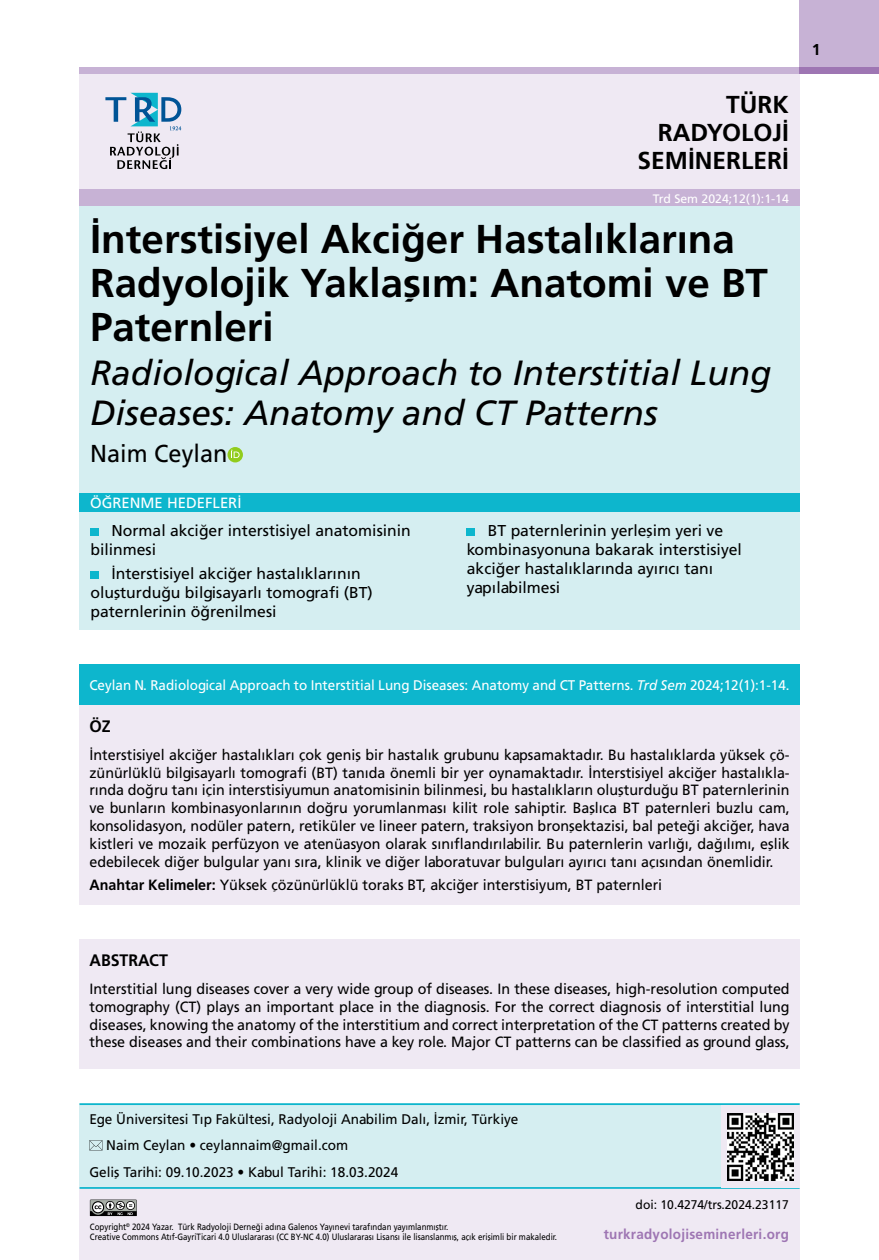
<style>
.page{position:relative;width:879px;height:1260px;background:#fff}
.page>*{position:absolute;margin:0;border:0;box-sizing:border-box;transform-origin:0 0}
._1__BASLIK{font:40.25px/43.8px "Frutiger Bold Tr";color:#000}
._2__BASLIK{font:35px/40.2px "Frutiger Italic Tr";color:#000}
.t1{font:24.5px/28px "Frutiger Bold Tr";color:#000;text-align:right}
.YAZARLAR{font:24.5px "Frutiger Normal Tr";color:#000;scale:.96 1}
.ÖZET_LİLA_BASLIK{font:16.62px "Frutiger Bold Tr";color:#000;scale:.96 1}
.HEDEFLER{font:15.75px/18.9px "Frutiger Normal Tr";color:#000}
.t2{font:15.75px "Frutiger Bold Tr";color:#000}
.ÖZET-LİLA{font:14.88px/17.8px "Frutiger Normal Tr";color:#000;text-align:justify;scale:.96 1}
.OGRENME{font:14.88px "Frutiger Normal Tr";color:#fff}
.CITE_AS{font:14px "Frutiger Normal Tr";color:#fff;scale:.96 1}
.SORUMLU_YAZAR{font:14px "Frutiger Normal Tr";color:#000}
.KURUMLAR{font:14px "Frutiger Normal Tr";color:#000}
.t3{font:14px "Frutiger Bold Tr";letter-spacing:.02em;color:#9e76b3;scale:.96 1}
.DOİ{font:12.6px "Frutiger Normal Tr";color:#000;scale:.96 1}
.SAYFA_ARA{font:12.25px "Frutiger Normal Tr";color:#fff}
.t4{font:9.1px/10px "Frutiger Normal Tr";color:#000;scale:.87 1}
.s1{font-family:"Frutiger Italic Tr"}
.s2{font-family:"Frutiger Bold Tr"}
</style>
<div class="page">
<div style="left:79px;top:71px;width:720px;height:119px;background:#efe9f3"></div>
<div style="left:79px;top:67px;width:720px;height:7px;background:#c7b2d5"></div>
<div style="left:79px;top:1187px;width:720px;height:73px;background:#efe9f3"></div>
<svg style="left:105px;top:93px;width:76px;height:76px"></svg>
<div style="left:799px;top:0;width:79px;height:74px;background:#c7b2d5"></div>
<div style="left:799px;top:67px;width:79px;height:7px;background:#9e76b3"></div>
<div style="left:79px;top:189px;width:720px;height:18px;background:#c7b2d5"></div>
<hr style="left:79px;top:1187px;width:720px;height:2px;background:#0db6cd">
<svg style="left:90px;top:1200px;width:47px;height:16px"></svg>
<div style="left:79px;top:207px;width:720px;height:423px;background:#d5eef1"></div>
<div style="left:79px;top:493px;width:720px;height:19px;background:#0db6cd"></div>
<svg style="left:227px;top:447px;width:16px;height:15px"></svg>
<svg style="left:231px;top:450px;width:8px;height:8px"></svg>
<div style="left:90px;top:528px;width:8px;height:8px;background:#0db6cd"></div>
<div style="left:90px;top:571px;width:8px;height:8px;background:#0db6cd"></div>
<div style="left:466px;top:528px;width:8px;height:8px;background:#0db6cd"></div>
<div style="left:79px;top:664px;width:720px;height:41px;background:#0db6cd"></div>
<div style="left:79px;top:705px;width:720px;height:200px;background:#efe9f3"></div>
<div style="left:79px;top:939px;width:720px;height:130px;background:#efe9f3"></div>
<div style="left:79px;top:1103px;width:720px;height:84px;background:#d5eef1"></div>
<svg style="left:89px;top:1140px;width:13px;height:10px"></svg>
<hr style="left:79px;top:1103px;width:720px;height:2px;background:#0db6cd">
<div style="left:720px;top:1105px;width:79px;height:82px;background:#efe9f3"></div>
<img style="left:727px;top:1113px;width:66px;height:67px">
<h3 class="t1" style="left:637px;top:90px;width:153px">TÜRK<br>RADYOLOJİ<br>SEMİNERLERİ</h3>
<p class="SAYFA_ARA" style="left:652px;top:192px;width:138px">Trd Sem 2024;12(1):1-14</p>
<p class="_1__BASLIK" style="left:90px;top:217px;width:679px">İnterstisiyel Akciğer Hastalıklarına<br>Radyolojik Yaklaşım: Anatomi ve BT<br>Paternleri</p>
<p class="_2__BASLIK" style="left:90px;top:352px;width:682px">Radiological Approach to Interstitial Lung<br>Diseases: Anatomy and CT Patterns</p>
<p class="YAZARLAR" style="left:90px;top:440px;width:144px">Naim Ceylan</p>
<p class="OGRENME" style="left:90px;top:494px;width:153px">ÖĞRENME HEDEFLERİ</p>
<p class="HEDEFLER" style="left:90px;top:521px;width:322px;text-indent:21px">Normal akciğer interstisiyel anatomisinin bilinmesi</p>
<p class="HEDEFLER" style="left:90px;top:564px;width:284px;text-indent:21px">İnterstisiyel akciğer hastalıklarının oluşturduğu bilgisayarlı tomografi (BT) paternlerinin öğrenilmesi</p>
<p class="HEDEFLER" style="left:466px;top:521px;width:276px;text-indent:21px">BT paternlerinin yerleşim yeri ve kombinasyonuna bakarak interstisiyel akciğer hastalıklarında ayırıcı tanı yapılabilmesi</p>
<p class="CITE_AS" style="left:89px;top:677px;width:730px">Ceylan N. Radiological Approach to Interstitial Lung Diseases: Anatomy and CT Patterns. <span class="s1">Trd Sem</span> 2024;12(1):1-14.</p>
<p class="ÖZET_LİLA_BASLIK" style="left:89px;top:716px;width:24px">ÖZ</p>
<p class="ÖZET-LİLA" style="left:89px;top:746px;width:730px">İnterstisiyel akciğer hastalıkları çok geniş bir hastalık grubunu kapsamaktadır. Bu hastalıklarda yüksek çö&shy;zünürlüklü bilgisayarlı tomografi (BT) tanıda önemli bir yer oynamaktadır. İnterstisiyel akciğer hastalıkla&shy;rında doğru tanı için interstisiyumun anatomisinin bilinmesi, bu hastalıkların oluşturduğu BT paternlerinin ve bunların kombinasyonlarının doğru yorumlanması kilit role sahiptir. Başlıca BT paternleri buzlu cam, konsolidasyon, nodüler patern, retiküler ve lineer patern, traksiyon bronşektazisi, bal peteği akciğer, hava kistleri ve mozaik perfüzyon ve atenüasyon olarak sınıflandırılabilir. Bu paternlerin varlığı, dağılımı, eşlik edebilecek diğer bulgular yanı sıra, klinik ve diğer laboratuvar bulguları ayırıcı tanı açısından önemlidir.</p>
<p class="ÖZET-LİLA" style="left:89px;top:875px;width:597px"><span class="s2">Anahtar Kelimeler:</span> Yüksek çözünürlüklü toraks BT, akciğer interstisiyum, BT paternleri</p>
<p class="t2" style="left:811px;top:40px;width:10px">1</p>
<p class="ÖZET_LİLA_BASLIK" style="left:89px;top:950px;width:83px">ABSTRACT</p>
<p class="ÖZET-LİLA" style="left:89px;top:980px;width:730px">Interstitial lung diseases cover a very wide group of diseases. In these diseases, high-resolution computed tomography (CT) plays an important place in the diagnosis. For the correct diagnosis of interstitial lung diseases, knowing the anatomy of the interstitium and correct interpretation of the CT patterns created by these diseases and their combinations have a key role. Major CT patterns can be classified as ground glass,</p>
<p class="KURUMLAR" style="left:89px;top:1111px;width:430px">Ege Üniversitesi Tıp Fakültesi, Radyoloji Anabilim Dalı, İzmir, Türkiye</p>
<p class="SORUMLU_YAZAR" style="left:106px;top:1137px;width:243px">Naim Ceylan • ceylannaim@gmail.com</p>
<p class="SORUMLU_YAZAR" style="left:89px;top:1164px;width:310px">Gelifl Tarihi: 09.10.2023 • Kabul Tarihi: 18.03.2024</p>
<p class="t4" style="left:90px;top:1221px;width:538px">Copyright<sup>©</sup> 2024 Yazar. Türk Radyoloji Derneği adına Galenos Yayınevi tarafından yayımlanmıştır.<br>Creative Commons Atıf-GayriTicari 4.0 Uluslararası (CC BY-NC 4.0) Uluslararası Lisansı ile lisanslanmış, açık erişimli bir makaledir.</p>
<p class="DOİ" style="left:635px;top:1197px;width:161px">doi: 10.4274/trs.2024.23117</p>
<p class="t3" style="left:603px;top:1226px;width:194px">turkradyolojiseminerleri.org</p>
</div>
